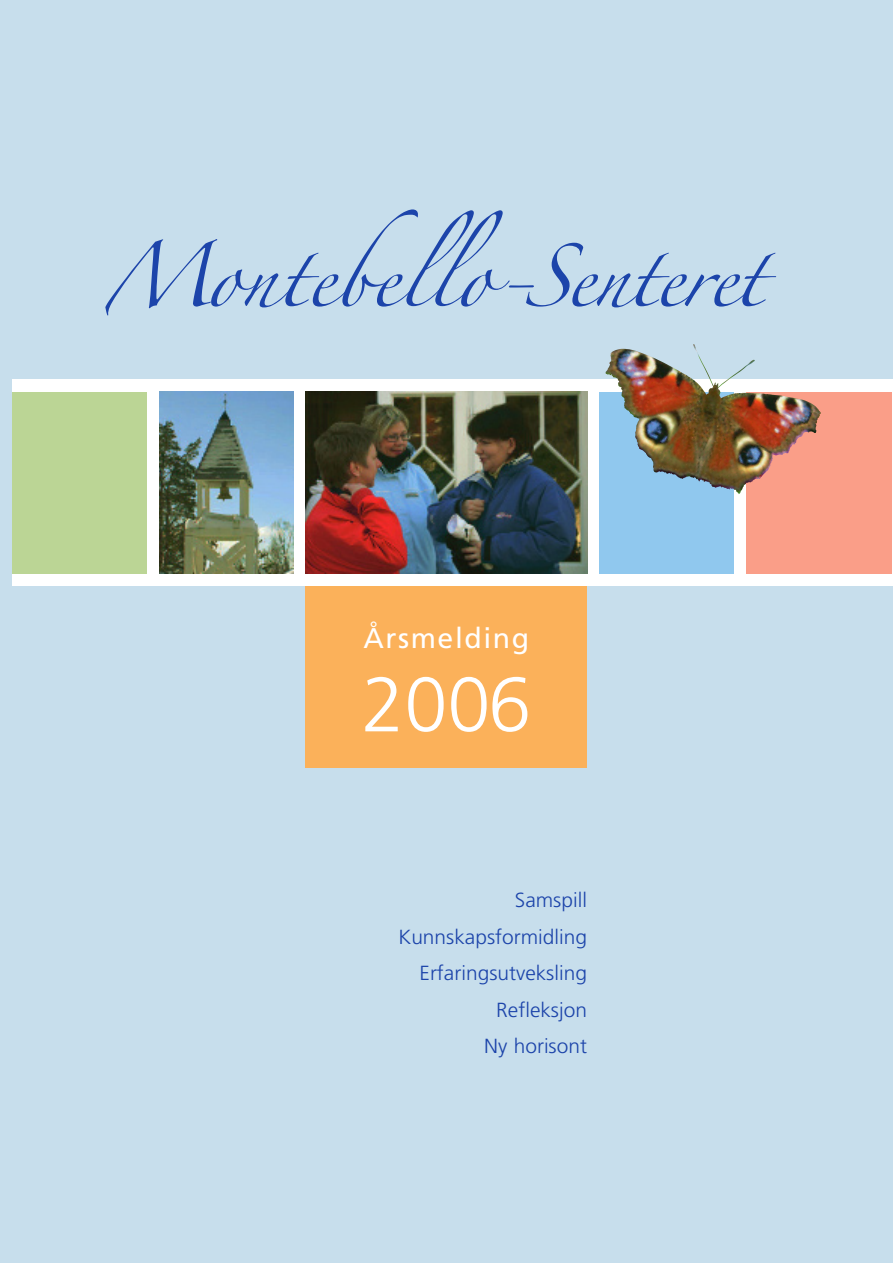
<style>
.page{position:relative;width:893px;height:1263px;background:#c7deec}
.page>*{position:absolute;margin:0;border:0;box-sizing:border-box;transform-origin:0 0}
.t1{font:300 77.25px "Frutiger";color:#fff}
.t2{font:56.85px "Zapfino";letter-spacing:-.035em;color:#1c44aa}
.t3{font:28.5px "Frutiger";letter-spacing:.055em;color:#fff}
.t4{font:300 20.4px/36.5px "Frutiger";color:#1c44aa;text-align:right}
</style>
<div class="page">
<div style="left:12px;top:379px;width:881px;height:207px;background:#fff"></div>
<div style="left:12px;top:392px;width:135px;height:181px;background:#bbd595"></div>
<div style="left:306px;top:586px;width:281px;height:182px;background:#fbb15a"></div>
<img style="left:159px;top:392px;width:135px;height:181px">
<svg style="left:599px;top:392px;width:135px;height:181px;fill:#90c8ee"></svg>
<svg style="left:746px;top:392px;width:146px;height:181px;fill:#fa9e88"></svg>
<img style="left:306px;top:392px;width:281px;height:181px">
<img style="left:611px;top:344px;width:144px;height:51px">
<h2 class="t2" style="left:104px;top:253px;width:661px">Montebello-Senteret</h2>
<h3 class="t3" style="left:363px;top:627px;width:167px">Årsmelding</h3>
<h1 class="t1" style="left:361px;top:673px;width:171px">2006</h1>
<p class="t4" style="left:399px;top:884px;width:190px">Samspill<br>Kunnskapsformidling<br>Erfaringsutveksling<br>Refleksjon<br>Ny horisont</p>
</div>
